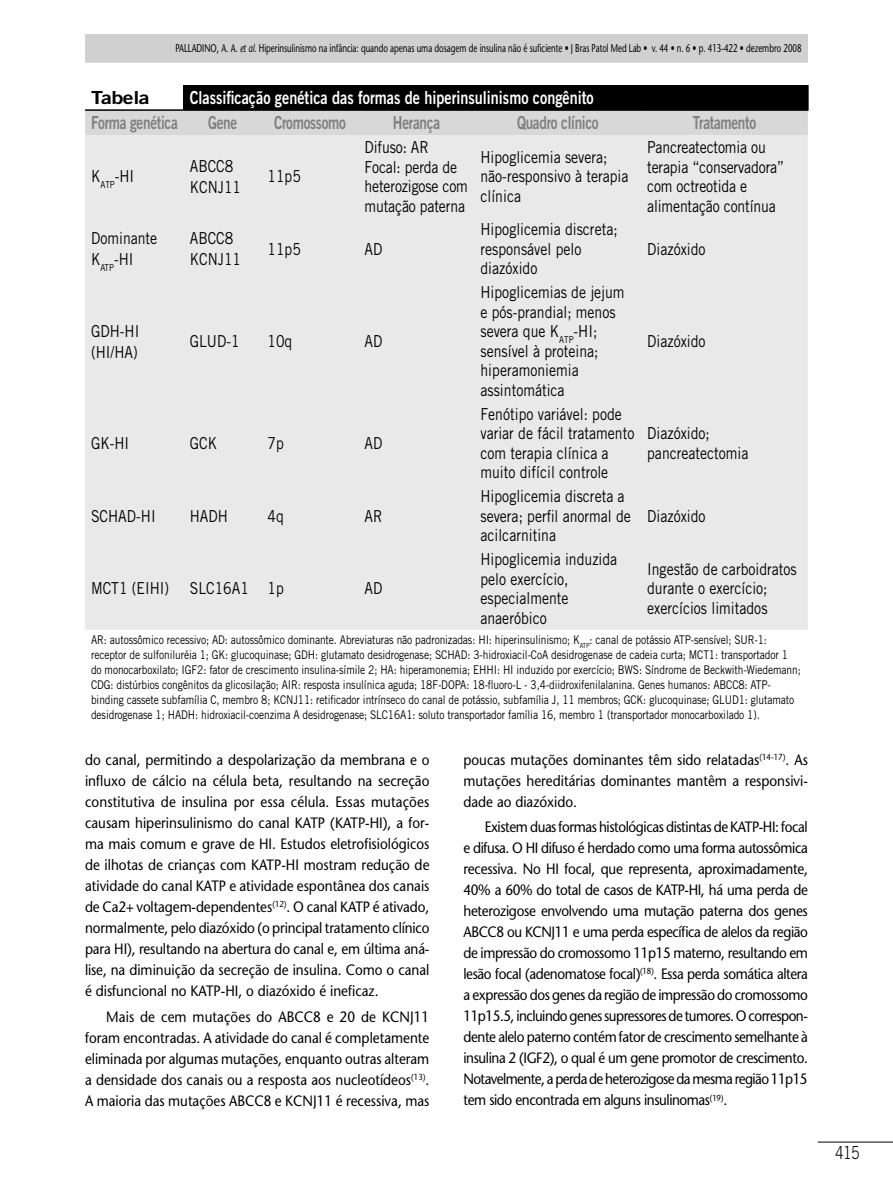
<style>
.page{position:relative;width:893px;height:1191px;background:#fff}
.page>*{position:absolute;margin:0;border:0;box-sizing:border-box;transform-origin:0 0}
.t1{font:18px "Trade Gothic LT Std Bd 2";color:#fff;scale:.8 1}
.t2{font:18px "Trade Gothic LT Std Bd 2";letter-spacing:-.02em;color:#7f7f7f;scale:.75 1}
.t3{font:18px "Trade Gothic LT Std Bd 2";letter-spacing:-.02em;color:#000;scale:1.2 1}
.t4{font:300 18px "Trade Gothic LT Std";color:#000;scale:.8 1}
.t5{font:16.5px/19.5px "Trade Gothic LT Std";color:#000;scale:.85 1}
.t6{font:500 15px/21px "Stone Sans Std";color:#000;text-align:justify;scale:.9 1}
.t7{font:12px/15px "Trade Gothic LT Std";letter-spacing:-.01em;color:#000;scale:.85 1}
.t8{font:500 11.25px "Stone Sans Std";color:#000;scale:.7 1}
.s1{font-style:italic}
</style>
<div class="page">
<div style="left:86px;top:35px;width:721px;height:27px;background:#d0d0d0"></div>
<div style="left:85px;top:34px;width:723px;height:29px;border:2px solid #d0d0d0"></div>
<hr style="left:818px;top:1141px;width:75px;height:1px;background:#000">
<div style="left:184px;top:85px;width:624px;height:25px;background:#000"></div>
<div style="left:85px;top:111px;width:723px;height:24px;background:#d8d8d8"></div>
<div style="left:85px;top:135px;width:723px;height:495px;background:#e9e9e9"></div>
<hr style="left:807px;top:85px;width:2px;height:24px;background:#000">
<hr style="left:85px;top:109px;width:99px;height:2px;background:#000">
<hr style="left:184px;top:109px;width:77px;height:2px;background:#000">
<hr style="left:261px;top:109px;width:98px;height:2px;background:#000">
<hr style="left:359px;top:109px;width:115px;height:2px;background:#000">
<hr style="left:474px;top:109px;width:167px;height:2px;background:#000">
<hr style="left:641px;top:109px;width:168px;height:2px;background:#000">
<p class="t8" style="left:176px;top:42px;width:13px">Palladino</p>
<p class="t8" style="left:217px;top:42px;width:837px">, A. A. <span class="s1">et al.</span> Hiperinsulinismo na infância: quando apenas uma dosagem de insulina não é suficiente • J Bras Patol Med Lab • v. 44 • n. 6 • p. 413-422 • dezembro 2008</p>
<p class="t3" style="left:91px;top:86px;width:50px">Tabela</p>
<p class="t1" style="left:190px;top:86px;width:506px">Classificação genética das formas de hiperinsulinismo congênito</p>
<p class="t2" style="left:91px;top:111px;width:117px">Forma genética</p>
<p class="t2" style="left:208px;top:111px;width:40px">Gene</p>
<p class="t2" style="left:274px;top:111px;width:97px">Cromossomo</p>
<p class="t2" style="left:393px;top:111px;width:64px">Herança</p>
<p class="t2" style="left:517px;top:111px;width:110px">Quadro clínico</p>
<p class="t2" style="left:693px;top:111px;width:86px">Tratamento</p>
<p class="t5" style="left:91px;top:166px;width:52px">K<sub>ATP</sub>-HI</p>
<p class="t5" style="left:190px;top:155px;width:62px;line-height:21px">ABCC8<br>KCNJ11</p>
<p class="t5" style="left:267px;top:166px;width:41px">11p5</p>
<p class="t5" style="left:365px;top:137px;width:123px">Difuso: AR<br>Focal: perda de heterozigose com mutação paterna</p>
<p class="t5" style="left:480px;top:147px;width:176px">Hipoglicemia severa; não-responsivo à terapia clínica</p>
<p class="t5" style="left:647px;top:137px;width:163px">Pancreatectomia ou terapia “conservadora” com octreotida e alimentação contínua</p>
<p class="t5" style="left:91px;top:228px;width:79px;line-height:21px">Dominante<br>K<sub>ATP</sub>-HI</p>
<p class="t5" style="left:190px;top:228px;width:62px;line-height:21px">ABCC8<br>KCNJ11</p>
<p class="t5" style="left:267px;top:239px;width:41px">11p5</p>
<p class="t5" style="left:365px;top:239px;width:23px">AD</p>
<p class="t5" style="left:91px;top:320px;width:58px;line-height:21px">GDH-HI (HI/HA)</p>
<p class="t5" style="left:190px;top:331px;width:60px">GLUD-1</p>
<p class="t5" style="left:267px;top:331px;width:31px">10q</p>
<p class="t5" style="left:365px;top:331px;width:23px">AD</p>
<p class="t5" style="left:91px;top:433px;width:46px">GK-HI</p>
<p class="t5" style="left:190px;top:433px;width:34px">GCK</p>
<p class="t5" style="left:267px;top:433px;width:21px">7p</p>
<p class="t5" style="left:365px;top:433px;width:23px">AD</p>
<p class="t5" style="left:91px;top:506px;width:78px">SCHAD-HI</p>
<p class="t5" style="left:190px;top:506px;width:46px">HADH</p>
<p class="t5" style="left:267px;top:506px;width:21px">4q</p>
<p class="t5" style="left:365px;top:506px;width:23px">AR</p>
<p class="t5" style="left:480px;top:220px;width:163px">Hipoglicemia discreta; responsável pelo diazóxido</p>
<p class="t5" style="left:480px;top:282px;width:171px">Hipoglicemias de jejum e pós-prandial; menos severa que K<sub>ATP</sub>-HI; sensível à proteina; hiperamoniemia assintomática</p>
<p class="t5" style="left:480px;top:404px;width:182px">Fenótipo variável: pode variar de fácil tratamento com terapia clínica a muito difícil controle</p>
<p class="t5" style="left:480px;top:486px;width:178px">Hipoglicemia discreta a severa; perfil anormal de acilcarnitina</p>
<p class="t5" style="left:647px;top:239px;width:70px">Diazóxido</p>
<p class="t5" style="left:647px;top:331px;width:70px">Diazóxido</p>
<p class="t5" style="left:647px;top:423px;width:121px">Diazóxido; pancreatectomia</p>
<p class="t5" style="left:647px;top:506px;width:70px">Diazóxido</p>
<p class="t5" style="left:480px;top:549px;width:162px">Hipoglicemia induzida pelo exercício, especialmente anaeróbico</p>
<p class="t5" style="left:647px;top:559px;width:177px">Ingestão de carboidratos durante o exercício; exercícios limitados</p>
<p class="t7" style="left:91px;top:632px;width:836px">AR: autossômico recessivo; AD: autossômico dominante. Abreviaturas não padronizadas: HI: hiperinsulinismo; K<sub>ATP</sub>: canal de potássio ATP-sensível; SUR-1: receptor de sulfoniluréia 1; GK: glucoquinase; GDH: glutamato desidrogenase; SCHAD: 3-hidroxiacil-CoA desidrogenase de cadeia curta; MCT1: transportador 1 do monocarboxilato; IGF2: fator de crescimento insulina-símile 2; HA: hiperamonemia; EHHI: HI induzido por exercício; BWS: Síndrome de Beckwith-Wiedemann; CDG: distúrbios congênitos da glicosilação; AIR: resposta insulínica aguda; 18F-DOPA: 18-fluoro-L - 3,4-diidroxifenilalanina. Genes humanos: ABCC8: ATP&shy;binding cassete subfamília C, membro 8; KCNJ11: retificador intrínseco do canal de potássio, subfamília J, 11 membros; GCK: glucoquinase; GLUD1: glutamato desidrogenase 1; HADH: hidroxiacil-coenzima A desidrogenase; SLC16A1: soluto transportador família 16, membro 1 (transportador monocarboxilado 1).</p>
<p class="t5" style="left:91px;top:578px;width:228px">MCT1 (EIHI) SLC16A1 1p</p>
<p class="t5" style="left:365px;top:578px;width:23px">AD</p>
<p class="t6" style="left:85px;top:749px;width:384px">do canal, permitindo a despolarização da membrana e o influxo de cálcio na célula beta, resultando na secreção constitutiva de insulina por essa célula. Essas mutações causam hiperinsulinismo do canal KATP (KATP-HI), a for&shy;ma mais comum e grave de HI. Estudos eletrofisiológicos de ilhotas de crianças com KATP-HI mostram redução de atividade do canal KATP e atividade espontânea dos canais de Ca2+ voltagem-dependentes<sup>(12)</sup>. O canal KATP é ativado, normalmente, pelo diazóxido (o principal tratamento clínico para HI), resultando na abertura do canal e, em última aná&shy;lise, na diminuição da secreção de insulina. Como o canal é disfuncional no KATP-HI, o diazóxido é ineficaz.</p>
<p class="t6" style="left:85px;top:1006px;width:384px;text-indent:21px">Mais de cem mutações do ABCC8 e 20 de KCNJ11 foram encontradas. A atividade do canal é completamente eliminada por algumas mutações, enquanto outras alteram a densidade dos canais ou a resposta aos nucleotídeos<sup>(13)</sup>.<br>A maioria das mutações ABCC8 e KCNJ11 é recessiva, mas</p>
<p class="t6" style="left:463px;top:749px;width:384px">poucas mutações dominantes têm sido relatadas<sup>(14-17)</sup>. As mutações hereditárias dominantes mantêm a responsivi&shy;dade ao diazóxido.</p>
<p class="t6" style="left:463px;top:816px;width:384px;text-indent:21px">Existem duas formas histológicas distintas de KATP-HI: focal e difusa. O HI difuso é herdado como uma forma autossômica recessiva. No HI focal, que representa, aproximadamente, 40% a 60% do total de casos de KATP-HI, há uma perda de heterozigose envolvendo uma mutação paterna dos genes ABCC8 ou KCNJ11 e uma perda específica de alelos da região de impressão do cromossomo 11p15 materno, resultando em lesão focal (adenomatose focal)<sup>(18)</sup>. Essa perda somática altera a expressão dos genes da região de impressão do cromossomo 11p15.5, incluindo genes supressores de tumores. O correspon&shy;dente alelo paterno contém fator de crescimento semelhante à insulina 2 (IGF2), o qual é um gene promotor de crescimento.<br>Notavelmente, a perda de heterozigose da mesma região 11p15 tem sido encontrada em alguns insulinomas<sup>(19)</sup>.</p>
<p class="t4" style="left:836px;top:1141px;width:32px">415</p>
</div>
